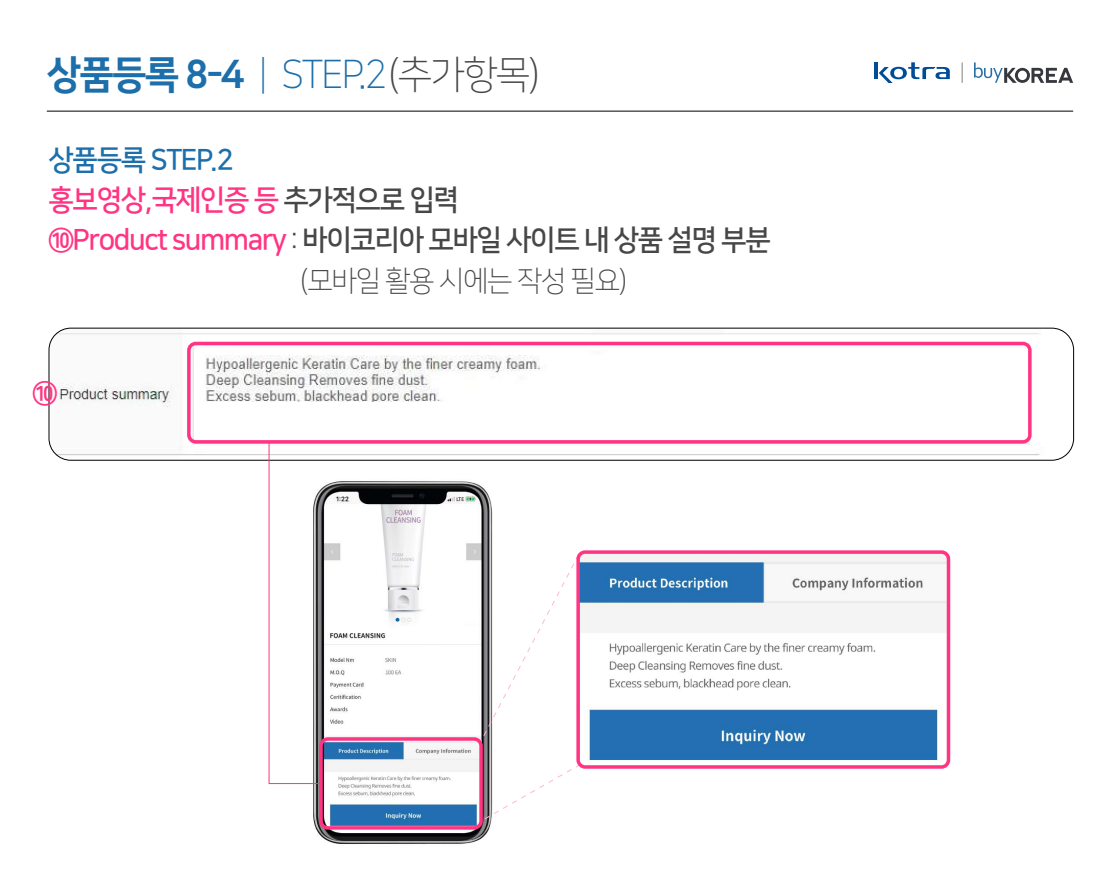
<style>
.page{position:relative;width:1120px;height:896px;background:#fff}
.page>*{position:absolute;margin:0;border:0;box-sizing:border-box;transform-origin:0 0}
.t1{font:39.2px "Nanum Square OTFEB";color:#1c6faa}
.t2{font:28.88px/40.2px "Nanum Square OTFB";letter-spacing:-.05em;color:#ff3482}
.t3{font:28.88px "Nanum Square OTFL";letter-spacing:-.05em;color:#474747}
.t4{font:28.35px "Nanum Square OTFB";color:#ff3482}
.s1{font-family:"Nanum Square OTFL"}
.s2{font-family:"Nanum Square OTFL";color:#474747}
.s3{color:#1c6faa}
.s4{color:#474747}
</style>
<div class="page">
<img style="left:285px;top:481px;width:208px;height:363px">
<svg style="left:483px;top:763px;width:95px;height:59px"></svg>
<svg style="left:480px;top:553px;width:94px;height:190px"></svg>
<img style="left:49px;top:328px;width:1025px;height:132px">
<div style="left:49px;top:328px;width:1025px;height:132px;border:1px solid #000;border-radius:22px"></div>
<hr style="left:47px;top:111px;width:1026px;height:1px;background:#000">
<svg style="left:974px;top:62px;width:99px;height:21px"></svg>
<svg style="left:879px;top:62px;width:71px;height:21px"></svg>
<hr style="left:875px;top:62px;width:3px;height:17px;background:#004c97">
<svg style="left:962px;top:63px;width:1px;height:20px"></svg>
<div style="left:187px;top:342px;width:845px;height:102px;border:4px solid #ff3482;border-radius:7px"></div>
<img style="left:198px;top:356px;width:505px;height:46px">
<svg style="left:268px;top:441px;width:54px;height:343px"></svg>
<img style="left:324px;top:742px;width:154px;height:83px">
<img style="left:581px;top:555px;width:364px;height:209px">
<div style="left:576px;top:550px;width:374px;height:219px;border:4px solid #ff3482;border-radius:7px"></div>
<div style="left:319px;top:737px;width:164px;height:93px;border:4px solid #ff3482;border-radius:7px"></div>
<h1 class="t1" style="left:47px;top:53px;width:494px">상품등록 8-4 <span class="s1">| STEP.2</span><span class="s2">(추가항목)</span></h1>
<p class="t2" style="left:49px;top:140px;width:724px"><span class="s3">상품등록 STEP.2<br></span>홍보영상,국제인증 등 <span class="s4">추가적으로 입력<br></span>⑩Product summary <span class="s2">:</span> <span class="s4">바이코리아 모바일 사이트 내 상품 설명 부분</span></p>
<p class="t3" style="left:301px;top:265px;width:328px">(모바일 활용 시에는 작성 필요)</p>
<p class="t4" style="left:33px;top:378px;width:26px">⑩</p>
</div>
